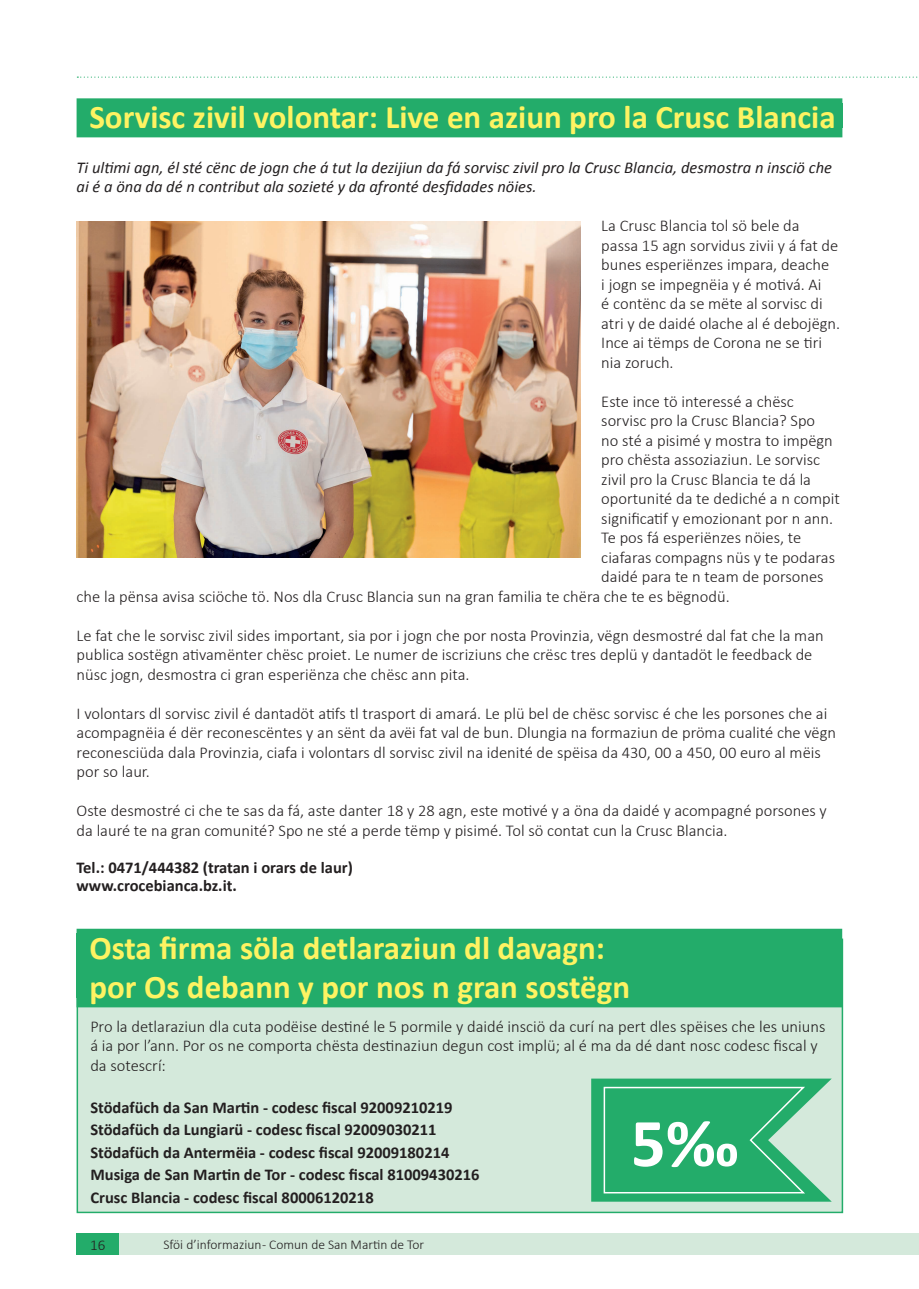
<style>
.page{position:relative;width:919px;height:1289px;background:#fff}
.page>*{position:absolute;margin:0;border:0;box-sizing:border-box;transform-origin:0 0}
.Titul_2{font:700 68.85px "Calibri";color:#fff}
.Titul_gran{font:700 33px "Calibri";color:#fef362}
.t1{font:300 16.5px/19.5px "Calibri";color:#231f20}
.titul_1{font:700 16.5px "Calibri";color:#231f20}
.sottotitui_pici{font:italic 16.5px/19.5px "Calibri";color:#231f20}
.t2{font:300 15px "Calibri";color:#231f20}
.t3{font:300 13.5px "Calibri";color:#231f20}
</style>
<div class="page">
<div style="left:906px;top:1233px;width:12px;height:21px;background:#d4e9db"></div>
<div style="left:77px;top:1233px;width:829px;height:21px;background:#d4e9db"></div>
<div style="left:77px;top:1233px;width:42px;height:21px;background:#23ac6a"></div>
<svg style="left:77px;top:77px;width:841px;height:1px"></svg>
<div style="left:77px;top:938px;width:766px;height:275px;background:#d4e9db;border:2px solid #23ac6a"></div>
<svg style="left:591px;top:1078px;width:240px;height:123px;background:#48b982"></svg>
<div style="left:630px;top:1114px;width:108px;height:51px;background:#23ac6a"></div>
<div style="left:77px;top:98px;width:765px;height:39px;background:#23ac6a"></div>
<img style="left:77px;top:222px;width:503px;height:335px">
<div style="left:77px;top:928px;width:765px;height:39px;background:#23ac6a"></div>
<div style="left:77px;top:968px;width:765px;height:39px;background:#23ac6a"></div>
<p class="Titul_gran" style="left:89px;top:94px;width:747px">Sorvisc zivil volontar: Live en aziun pro la Crusc Blancia</p>
<p class="sottotitui_pici" style="left:77px;top:156px;width:757px">Ti ultimi agn, él sté cënc de jogn che á tut la dezijiun da fá sorvisc zivil pro la Crusc Blancia, desmostra n insciö che ai é a öna da dé n contribut ala sozieté y da afronté desfidades nöies.</p>
<p class="t1" style="left:601px;top:216px;width:240px">La Crusc Blancia tol sö bele da passa 15 agn sorvidus zivii y á fat de bunes esperiënzes impara, deache<br>i jogn se impegnëia y é motivá. Ai<br>é contënc da se mëte al sorvisc di atri y de daidé olache al é debojëgn.<br>Ince ai tëmps de Corona ne se tiri nia zoruch.</p>
<p class="t1" style="left:601px;top:391px;width:194px">Este ince tö interessé a chësc</p>
<p class="t1" style="left:601px;top:411px;width:215px">sorvisc pro la Crusc Blancia? Spo</p>
<p class="t1" style="left:601px;top:430px;width:233px">no sté a pisimé y mostra to impëgn</p>
<p class="t1" style="left:601px;top:450px;width:220px">pro chësta assoziaziun. Le sorvisc</p>
<p class="t1" style="left:601px;top:469px;width:211px">zivil pro la Crusc Blancia te dá la</p>
<p class="t1" style="left:601px;top:489px;width:240px">oportunité da te dediché a n compit</p>
<p class="t1" style="left:601px;top:508px;width:233px">significatif y emozionant por n ann.</p>
<p class="t1" style="left:601px;top:528px;width:201px">Te pos fá esperiënzes nöies, te</p>
<p class="t1" style="left:601px;top:547px;width:235px">ciafaras compagns nüs y te podaras</p>
<p class="t1" style="left:601px;top:567px;width:224px">daidé para te n team de porsones</p>
<p class="t1" style="left:77px;top:586px;width:654px">che la pënsa avisa sciöche tö. Nos dla Crusc Blancia sun na gran familia te chëra che te es bëgnodü.</p>
<p class="t1" style="left:77px;top:625px;width:748px">Le fat che le sorvisc zivil sides important, sia por i jogn che por nosta Provinzia, vëgn desmostré dal fat che la man publica sostëgn ativamënter chësc proiet. Le numer de iscriziuns che crësc tres deplü y dantadöt le feedback de nüsc jogn, desmostra ci gran esperiënza che chësc ann pita.</p>
<p class="t1" style="left:77px;top:703px;width:761px">I volontars dl sorvisc zivil é dantadöt atifs tl trasport di amará. Le plü bel de chësc sorvisc é che les porsones che ai acompagnëia é dër reconescëntes y an sënt da avëi fat val de bun. Dlungia na formaziun de pröma cualité che vëgn reconesciüda dala Provinzia, ciafa i volontars dl sorvisc zivil na idenité de spëisa da 430, 00 a 450, 00 euro al mëis por so laur.</p>
<p class="t1" style="left:77px;top:801px;width:751px">Oste desmostré ci che te sas da fá, aste danter 18 y 28 agn, este motivé y a öna da daidé y acompagné porsones y da lauré te na gran comunité? Spo ne sté a perde tëmp y pisimé. Tol sö contat cun la Crusc Blancia.</p>
<p class="titul_1" style="left:77px;top:856px;width:278px">Tel.: 0471/444382 (tratan i orars de laur)</p>
<p class="titul_1" style="left:77px;top:874px;width:162px">www.crocebianca.bz.it.</p>
<p class="Titul_gran" style="left:89px;top:924px;width:517px">Osta firma söla detlaraziun dl davagn:</p>
<p class="Titul_gran" style="left:89px;top:963px;width:542px">por Os debann y por nos n gran sostëgn</p>
<p class="t1" style="left:90px;top:1016px;width:736px">Pro la detlaraziun dla cuta podëise destiné le 5 pormile y daidé insciö da curí na pert dles spëises che les uniuns á ia por l’ann. Por os ne comporta chësta destinaziun degun cost implü; al é ma da dé dant nosc codesc fiscal y da sotescrí:</p>
<p class="titul_1" style="left:90px;top:1095px;width:363px">Stödafüch da San Martin - codesc fiscal 92009210219</p>
<p class="titul_1" style="left:90px;top:1117px;width:347px">Stödafüch da Lungiarü - codesc fiscal 92009030211</p>
<p class="titul_1" style="left:90px;top:1140px;width:360px">Stödafüch da Antermëia - codesc fiscal 92009180214</p>
<p class="titul_1" style="left:90px;top:1162px;width:390px">Musiga de San Martin de Tor - codesc fiscal 81009430216</p>
<p class="titul_1" style="left:90px;top:1185px;width:285px">Crusc Blancia - codesc fiscal 80006120218</p>
<p class="Titul_2" style="left:630px;top:1094px;width:110px">5‰</p>
<p class="t2" style="left:90px;top:1235px;width:17px">16</p>
<p class="t3" style="left:163px;top:1236px;width:262px">Sföi d’informaziun - Comun de San Martin de Tor</p>
</div>
